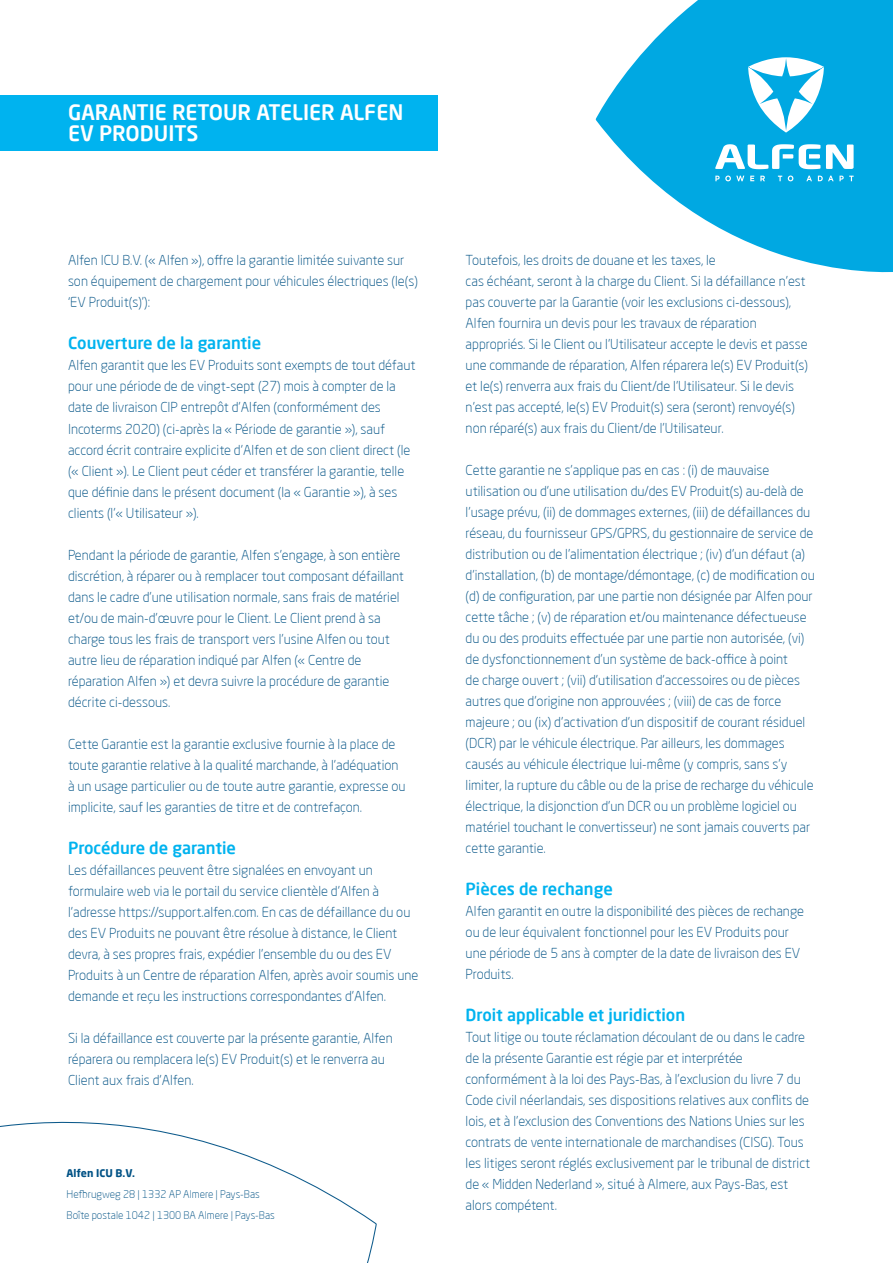
<style>
.page{position:relative;width:893px;height:1263px;background:#fff}
.page>*{position:absolute;margin:0;border:0;box-sizing:border-box;transform-origin:0 0}
.t1{font:500 21px "Neo Sans Pro";color:#fff}
.t2{font:500 16.5px "Neo Sans Pro";color:#00b3ef}
.t3{font:300 13.5px/21px "Neo Sans Pro";color:#005285}
.t4{font:300 10.5px "Neo Sans Pro";color:#005285}
.t5{font:700 10.5px "Neo Sans Pro";color:#005285}
</style>
<div class="page">
<svg style="left:595px;top:0;width:298px;height:273px;fill:#00a8e2"></svg>
<svg style="left:826px;top:145px;width:28px;height:24px"></svg>
<svg style="left:715px;top:144px;width:105px;height:25px"></svg>
<svg style="left:715px;top:176px;width:29px;height:5px"></svg>
<svg style="left:750px;top:176px;width:4px;height:5px"></svg>
<svg style="left:760px;top:176px;width:5px;height:5px"></svg>
<svg style="left:778px;top:176px;width:4px;height:5px"></svg>
<svg style="left:788px;top:176px;width:5px;height:5px"></svg>
<svg style="left:806px;top:176px;width:6px;height:5px"></svg>
<svg style="left:818px;top:176px;width:36px;height:5px"></svg>
<svg style="left:748px;top:57px;width:76px;height:76px"></svg>
<div style="left:0;top:95px;width:438px;height:55px;background:#00b3ef"></div>
<svg style="left:0;top:1121px;width:377px;height:142px"></svg>
<p class="t1" style="left:68px;top:99px;width:337px">GARANTIE RETOUR ATELIER ALFEN</p>
<p class="t1" style="left:68px;top:120px;width:132px">EV PRODUITS</p>
<p class="t3" style="left:68px;top:250px;width:351px">Alfen ICU B.V. (« Alfen »), offre la garantie limitée suivante sur son équipement de chargement pour véhicules électriques (le(s) ‘EV Produit(s)’):</p>
<p class="t2" style="left:68px;top:333px;width:195px">Couverture de la garantie</p>
<p class="t3" style="left:68px;top:355px;width:349px">Alfen garantit que les EV Produits sont exempts de tout défaut pour une période de de vingt-sept (27) mois à compter de la date de livraison CIP entrepôt d’Alfen (conformément des</p>
<p class="t3" style="left:68px;top:418px;width:319px">Incoterms 2020) (ci-après la « Période de garantie »), sauf</p>
<p class="t3" style="left:68px;top:439px;width:344px">accord écrit contraire explicite d’Alfen et de son client direct (le (« Client »). Le Client peut céder et transférer la garantie, telle que définie dans le présent document (la « Garantie »), à ses clients (l’« Utilisateur »).</p>
<p class="t3" style="left:68px;top:544px;width:338px">Pendant la période de garantie, Alfen s’engage, à son entière discrétion, à réparer ou à remplacer tout composant défaillant dans le cadre d’une utilisation normale, sans frais de matériel</p>
<p class="t3" style="left:68px;top:607px;width:323px">et/ou de main-d’œuvre pour le Client. Le Client prend à sa charge tous les frais de transport vers l’usine Alfen ou tout autre lieu de réparation indiqué par Alfen (« Centre de réparation Alfen ») et devra suivre la procédure de garantie décrite ci-dessous.</p>
<p class="t3" style="left:68px;top:733px;width:339px">Cette Garantie est la garantie exclusive fournie à la place de toute garantie relative à la qualité marchande, à l’adéquation à un usage particulier ou de toute autre garantie, expresse ou implicite, sauf les garanties de titre et de contrefaçon.</p>
<p class="t2" style="left:68px;top:837px;width:169px">Procédure de garantie</p>
<p class="t3" style="left:68px;top:859px;width:306px">Les défaillances peuvent être signalées en envoyant un</p>
<p class="t3" style="left:68px;top:880px;width:352px">formulaire web via le portail du service clientèle d’Alfen à l’adresse https://support.alfen.com. En cas de défaillance du ou des EV Produits ne pouvant être résolue à distance, le Client devra, à ses propres frais, expédier l’ensemble du ou des EV Produits à un Centre de réparation Alfen, après avoir soumis une demande et reçu les instructions correspondantes d’Alfen.</p>
<p class="t3" style="left:68px;top:1027px;width:326px">Si la défaillance est couverte par la présente garantie, Alfen réparera ou remplacera le(s) EV Produit(s) et le renverra au<br>Client aux frais d’Alfen.</p>
<p class="t5" style="left:67px;top:1166px;width:70px">Alfen ICU B.V.</p>
<p class="t4" style="left:67px;top:1187px;width:195px">Hefbrugweg 28 | 1332 AP Almere | Pays-Bas</p>
<p class="t4" style="left:67px;top:1208px;width:210px">Boîte postale 1042 | 1300 BA Almere | Pays-Bas</p>
<p class="t3" style="left:466px;top:250px;width:252px">Toutefois, les droits de douane et les taxes, le</p>
<p class="t3" style="left:466px;top:271px;width:342px">cas échéant, seront à la charge du Client. Si la défaillance n’est pas couverte par la Garantie (voir les exclusions ci-dessous),</p>
<p class="t3" style="left:466px;top:313px;width:293px">Alfen fournira un devis pour les travaux de réparation</p>
<p class="t3" style="left:466px;top:334px;width:344px">appropriés. Si le Client ou l’Utilisateur accepte le devis et passe une commande de réparation, Alfen réparera le(s) EV Produit(s) et le(s) renverra aux frais du Client/de l’Utilisateur. Si le devis n’est pas accepté, le(s) EV Produit(s) sera (seront) renvoyé(s) non réparé(s) aux frais du Client/de l’Utilisateur.</p>
<p class="t3" style="left:466px;top:460px;width:351px">Cette garantie ne s’applique pas en cas : (i) de mauvaise utilisation ou d’une utilisation du/des EV Produit(s) au-delà de l’usage prévu, (ii) de dommages externes, (iii) de défaillances du réseau, du fournisseur GPS/GPRS, du gestionnaire de service de distribution ou de l’alimentation électrique ; (iv) d’un défaut (a) d’installation, (b) de montage/démontage, (c) de modification ou (d) de configuration, par une partie non désignée par Alfen pour cette tâche ; (v) de réparation et/ou maintenance défectueuse du ou des produits effectuée par une partie non autorisée, (vi) de dysfonctionnement d’un système de back-office à point<br>de charge ouvert ; (vii) d’utilisation d’accessoires ou de pièces autres que d’origine non approuvées ; (viii) de cas de force majeure ; ou (ix) d’activation d’un dispositif de courant résiduel (DCR) par le véhicule électrique. Par ailleurs, les dommages causés au véhicule électrique lui-même (y compris, sans s’y limiter, la rupture du câble ou de la prise de recharge du véhicule électrique, la disjonction d’un DCR ou un problème logiciel ou matériel touchant le convertisseur) ne sont jamais couverts par cette garantie.</p>
<p class="t2" style="left:466px;top:879px;width:149px">Pièces de rechange</p>
<p class="t3" style="left:466px;top:901px;width:340px">Alfen garantit en outre la disponibilité des pièces de rechange ou de leur équivalent fonctionnel pour les EV Produits pour une période de 5 ans à compter de la date de livraison des EV Produits.</p>
<p class="t2" style="left:466px;top:1005px;width:221px">Droit applicable et juridiction</p>
<p class="t3" style="left:466px;top:1027px;width:341px">Tout litige ou toute réclamation découlant de ou dans le cadre de la présente Garantie est régie par et interprétée</p>
<p class="t3" style="left:466px;top:1069px;width:346px">conformément à la loi des Pays-Bas, à l’exclusion du livre 7 du Code civil néerlandais, ses dispositions relatives aux conflits de lois, et à l’exclusion des Conventions des Nations Unies sur les contrats de vente internationale de marchandises (CISG). Tous les litiges seront réglés exclusivement par le tribunal de district de « Midden Nederland », situé à Almere, aux Pays-Bas, est alors compétent.</p>
</div>
